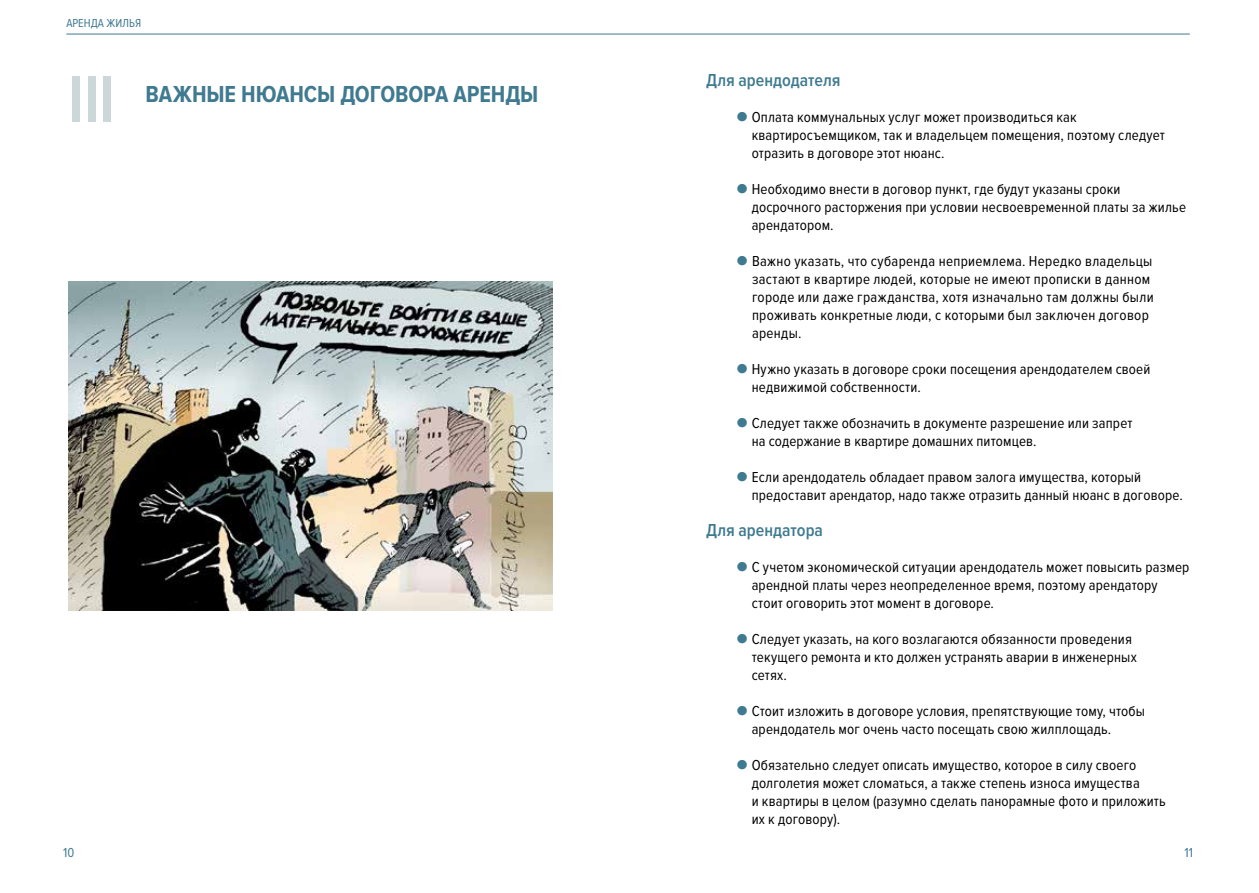
<style>
.page{position:relative;width:1259px;height:893px;background:#fff}
.page>*{position:absolute;margin:0;border:0;box-sizing:border-box;transform-origin:0 0}
.t1{font:600 67.5px "Proxima Nova Cond";color:#cbd7d8}
.t2{font:700 24px "Proxima Nova Cond";letter-spacing:-.005em;color:#3f7a90}
.t3{font:600 18px "Proxima Nova Cond";color:#3f7a90}
.t4{font:15px/18px "Proxima Nova Cond";letter-spacing:.01em;color:#000}
.t5{font:13.5px "Proxima Nova Cond";color:#3f7a90}
.t6{font:12px "Proxima Nova Cond";color:#3f7a90}
.s1{font-family:"PF Din Text Pro";color:#3f7a90}
</style>
<div class="page">
<hr style="left:66px;top:34px;width:1123px;height:1px;background:#3f7a90">
<img style="left:68px;top:281px;width:485px;height:330px">
<p class="t6" style="left:66px;top:17px;width:76px">Аренда жилья</p>
<h1 class="t1" style="left:68px;top:61px;width:49px">iII</h1>
<h2 class="t2" style="left:145px;top:81px;width:394px">Важные нюансы договора аренды</h2>
<p class="t3" style="left:706px;top:70px;width:136px">Для арендодателя</p>
<p class="t4" style="left:751px;top:108px;width:415px;text-indent:-16px"><span class="s1">●</span> Оплата коммунальных услуг может производиться как квартиросъемщиком, так и владельцем помещения, поэтому следует отразить в договоре этот нюанс.</p>
<p class="t4" style="left:751px;top:180px;width:436px;text-indent:-16px"><span class="s1">●</span> Необходимо внести в договор пункт, где будут указаны сроки досрочного расторжения при условии несвоевременной платы за жилье арендатором.</p>
<p class="t4" style="left:752px;top:252px;width:403px;text-indent:-16px"><span class="s1">●</span> Важно указать, что субаренда неприемлема. Нередко владельцы застают в квартире людей, которые не имеют прописки в данном городе или даже гражданства, хотя изначально там должны были проживать конкретные люди, с которыми был заключен договор аренды.</p>
<p class="t4" style="left:751px;top:360px;width:400px;text-indent:-16px"><span class="s1">●</span> Нужно указать в договоре сроки посещения арендодателем своей недвижимой собственности.</p>
<p class="t4" style="left:751px;top:414px;width:382px;text-indent:-16px"><span class="s1">●</span> Следует также обозначить в документе разрешение или запрет на содержание в квартире домашних питомцев.</p>
<p class="t4" style="left:751px;top:468px;width:431px;text-indent:-16px"><span class="s1">●</span> Если арендодатель обладает правом залога имущества, который предоставит арендатор, надо также отразить данный нюанс в договоре.</p>
<p class="t3" style="left:706px;top:520px;width:118px">Для арендатора</p>
<p class="t4" style="left:751px;top:558px;width:439px;text-indent:-16px"><span class="s1">●</span> С учетом экономической ситуации арендодатель может повысить размер арендной платы через неопределенное время, поэтому арендатору стоит оговорить этот момент в договоре.</p>
<p class="t4" style="left:751px;top:630px;width:386px;text-indent:-16px"><span class="s1">●</span> Следует указать, на кого возлагаются обязанности проведения текущего ремонта и кто должен устранять аварии в инженерных сетях.</p>
<p class="t4" style="left:751px;top:702px;width:395px;text-indent:-16px"><span class="s1">●</span> Стоит изложить в договоре условия, препятствующие тому, чтобы арендодатель мог очень часто посещать свою жилплощадь.</p>
<p class="t4" style="left:751px;top:756px;width:415px;text-indent:-16px"><span class="s1">●</span> Обязательно следует описать имущество, которое в силу своего долголетия может сломаться, а также степень износа имущества<br>и квартиры в целом (разумно сделать панорамные фото и приложить их к договору).</p>
<p class="t5" style="left:63px;top:845px;width:13px">10</p>
<p class="t5" style="left:1184px;top:845px;width:10px">11</p>
</div>
